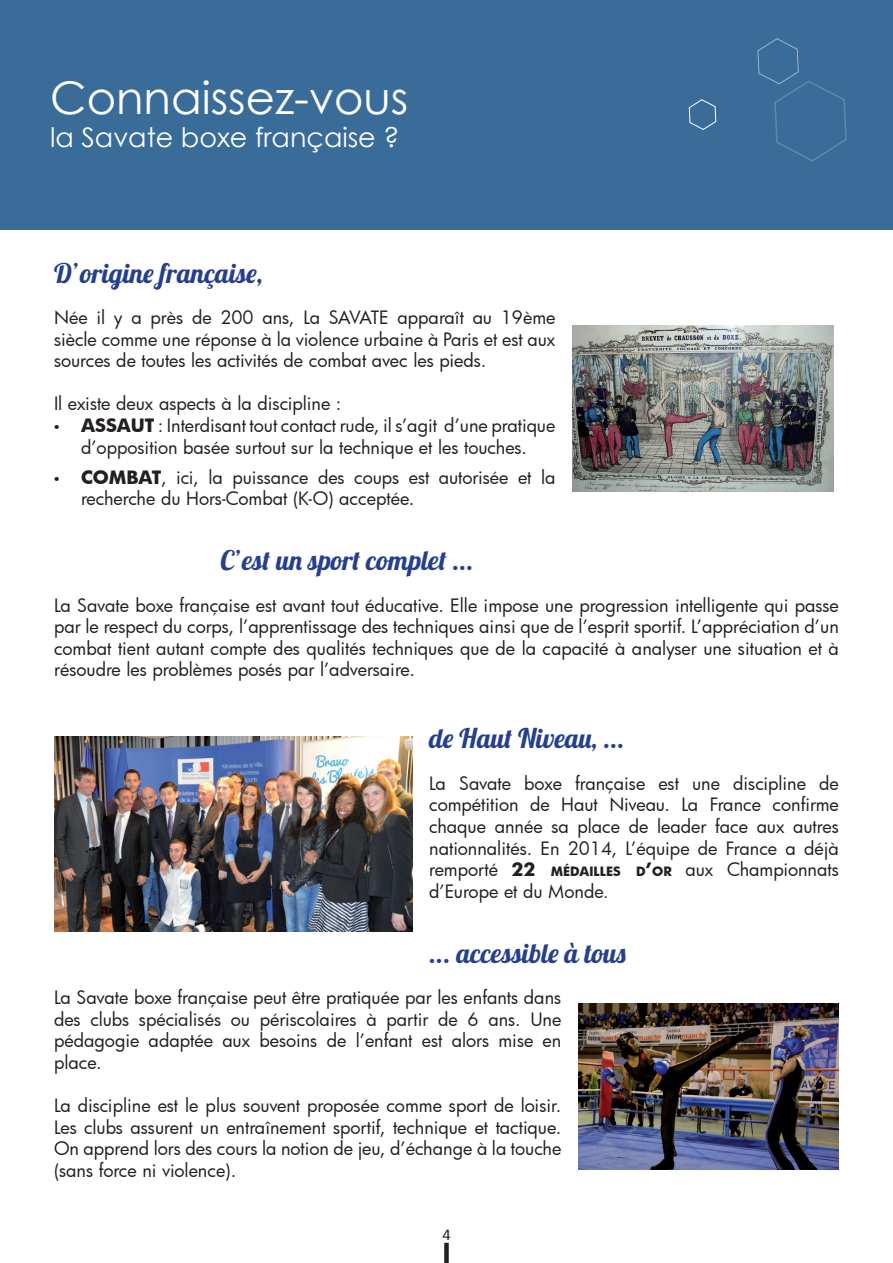
<style>
.page{position:relative;width:893px;height:1263px;background:#fff}
.page>*{position:absolute;margin:0;border:0;box-sizing:border-box;transform-origin:0 0}
.t1{font:45px "Century Gothic";color:#fff}
.t2{font:27px "Lobster 1.4";color:#253f8e}
.t3{font:27px "Century Gothic";color:#fff}
.t4{font:18px/21.6px "Futura";color:#231f20;text-align:justify}
.t5{font:16.5px "Calibri";color:#231f20}
.s1{font-family:"Times New Roman";font-weight:700;font-size:15px}
.s2{font-weight:700}
.s3{font-weight:700;font-size:12.6px}
.s4{font-family:"Calibri";font-size:16.5px}
</style>
<div class="page">
<div style="left:0;top:0;width:893px;height:229px;background:#396c99"></div>
<svg style="left:688px;top:99px;width:29px;height:31px"></svg>
<svg style="left:757px;top:38px;width:90px;height:124px"></svg>
<div style="left:444px;top:1243px;width:5px;height:20px;background:#231f20"></div>
<img style="left:573px;top:325px;width:260px;height:166px">
<img style="left:578px;top:1003px;width:261px;height:166px">
<img style="left:54px;top:736px;width:358px;height:195px">
<h1 class="t1" style="left:50px;top:67px;width:360px">Connaissez-vous</h1>
<h2 class="t3" style="left:50px;top:118px;width:351px">la Savate boxe française ?</h2>
<h2 class="t2" style="left:54px;top:256px;width:210px">D’origine française,</h2>
<p class="t4" style="left:54px;top:306px;width:503px">Née il y a près de 200 ans, La SAVATE apparaît au 19ème siècle comme une réponse à la violence urbaine à Paris et est aux sources de toutes les activités de combat avec les pieds.</p>
<p class="t4" style="left:54px;top:393px;width:289px">Il existe deux aspects à la discipline :</p>
<p class="t4" style="left:54px;top:414px;width:503px;text-align:center"><span class="s1">•</span> <span class="s2">ASSAUT</span> : Interdisant tout contact rude, il s’agit d’une pratique d’opposition basée surtout sur la technique et les touches.</p>
<p class="t4" style="left:81px;top:466px;width:476px;text-indent:-27px"><span class="s1">•</span> <span class="s2">COMBAT</span>, ici, la puissance des coups est autorisée et la recherche du Hors-Combat (K-O) acceptée.</p>
<h2 class="t2" style="left:221px;top:543px;width:255px">C’est un sport complet ...</h2>
<p class="t4" style="left:54px;top:594px;width:786px">La Savate boxe française est avant tout éducative. Elle impose une progression intelligente qui passe par le respect du corps, l’apprentissage des techniques ainsi que de l’esprit sportif. L’appréciation d’un combat tient autant compte des qualités techniques que de la capacité à analyser une situation et à résoudre les problèmes posés par l’adversaire.</p>
<h2 class="t2" style="left:429px;top:721px;width:197px">de Haut Niveau, ...</h2>
<p class="t4" style="left:429px;top:772px;width:411px">La Savate boxe française est une discipline de compétition de Haut Niveau. La France confirme chaque année sa place de leader face aux autres nationnalités. En 2014, L’équipe de France a déjà remporté <span class="s2">22</span> <span class="s3">MÉDAILLES D</span><span class="s2">’</span><span class="s3">OR</span> aux Championnats d’Europe et du Monde<span class="s4">.</span></p>
<h2 class="t2" style="left:429px;top:935px;width:198px">... accessible à tous</h2>
<p class="t4" style="left:54px;top:986px;width:509px">La Savate boxe française peut être pratiquée par les enfants dans des clubs spécialisés ou périscolaires à partir de 6 ans. Une pédagogie adaptée aux besoins de l’enfant est alors mise en place.</p>
<p class="t4" style="left:54px;top:1094px;width:509px">La discipline est le plus souvent proposée comme sport de loisir.<br>Les clubs assurent un entraînement sportif, technique et tactique.<br>On apprend lors des cours la notion de jeu, d’échange à la touche (sans force ni violence).</p>
<p class="t5" style="left:442px;top:1224px;width:10px">4</p>
</div>
